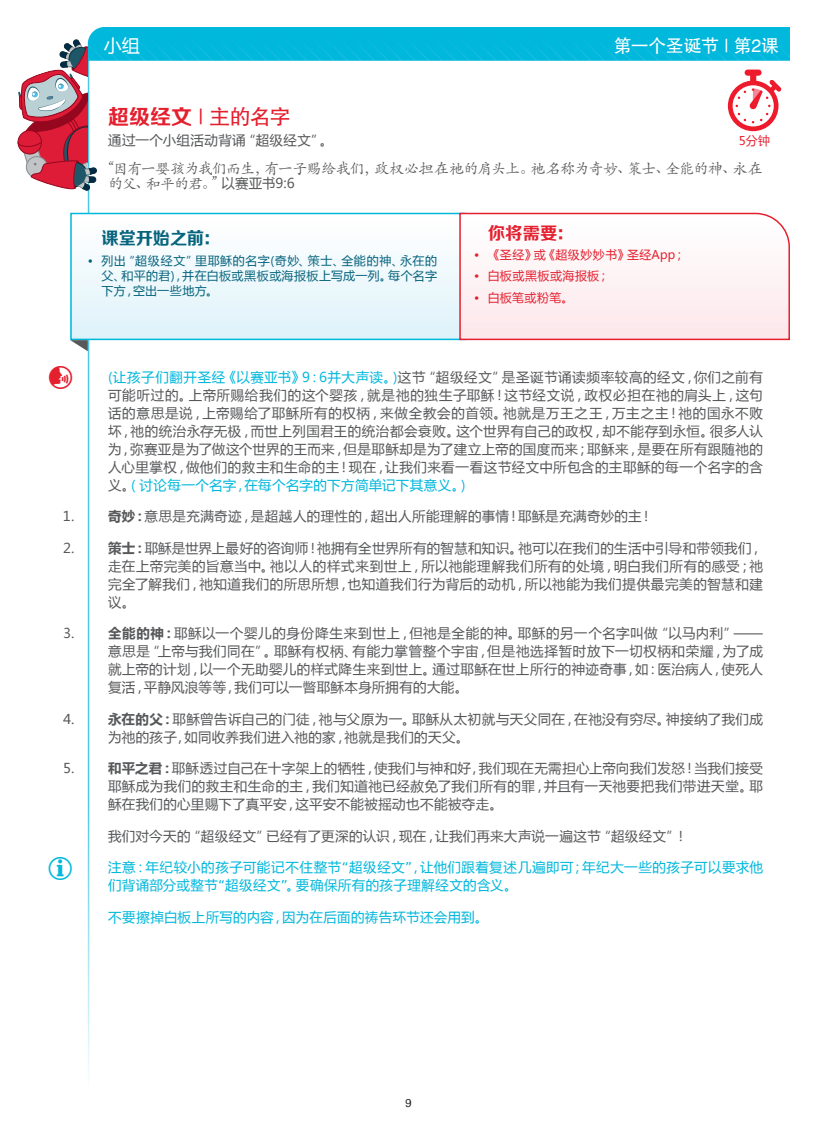
<style>
.page{position:relative;width:817px;height:1134px;background:#fff}
.page>*{position:absolute;margin:0;border:0;box-sizing:border-box;transform-origin:0 0}
.t1{font:21px "FZHTJW GB1 0";color:#e41f2e}
.t2{font:18px "FZHTJW GB1 0";letter-spacing:-.025em;color:#fff}
.t3{font:18px "Microsoft Ya Hei";color:#fff}
.t4{font:17.25px "FZZCHJW GB1 0";letter-spacing:-.015em;color:#07647d}
.t5{font:17.25px "FZZCHJW GB1 0";color:#e41f2e}
.t6{font:15px/15px "ST Kaiti SC";letter-spacing:-.05em;color:#57585a}
.t7{font:13.5px/18px "Microsoft Ya Hei";letter-spacing:.03em;color:#57585a;text-align:justify}
.t8{font:13.5px/18px "Microsoft Ya Hei";letter-spacing:.03em;color:#00b7dc}
.t9{font:12px/15px "Microsoft Ya Hei";letter-spacing:.04em;color:#07647d;text-align:justify}
.t10{font:12px "Microsoft Ya Hei";letter-spacing:.035em;color:#e41f2e}
.t11{font:12px "Serifa";color:#231f20}
.s1{font-family:"FZZCHJW GB1 0"}
.s2{font-family:"Microsoft Ya Hei";font-size:13.5px}
.s3{color:#00b7dc}
.s4{font-weight:700}
.s5{font-family:"DejaVu Sans"}
</style>
<div class="page">
<hr style="left:88px;top:54px;width:1px;height:1033px;background:#4cc7e6">
<div style="left:71px;top:214px;width:394px;height:125px;background:linear-gradient(to bottom,#fff,#def2f9)"></div>
<div style="left:70px;top:213px;width:395px;height:127px;border:2px solid #00b7dc"></div>
<svg style="left:458px;top:212px;width:332px;height:129px"></svg>
<svg style="left:70px;top:340px;width:18px;height:11px"></svg>
<svg style="left:18px;top:27px;width:771px;height:164px"></svg>
<h2 class="t3" style="left:104px;top:33px;width:38px">小组</h2>
<h2 class="t2" style="left:613px;top:36px;width:167px">第一个圣诞节 | 第2课</h2>
<h1 class="t1" style="left:108px;top:105px;width:184px"><span class="s1">超级经文</span> | 主的名字</h1>
<p class="t7" style="left:108px;top:131px;width:227px">通过一个小组活动背诵“超级经文”。</p>
<p class="t6" style="left:108px;top:161px;width:656px">“因有一婴孩为我们而生，有一子赐给我们，政权必担在祂的肩头上。祂名称为奇妙、策士、全能的神、永在的父、和平的君。” <span class="s2">以赛亚书9:6</span></p>
<p class="t10" style="left:738px;top:133px;width:33px">5分钟</p>
<p class="t4" style="left:101px;top:228px;width:120px">课堂开始之前：</p>
<p class="t9" style="left:101px;top:253px;width:337px;text-indent:-14px">• 列出“超级经文”里耶稣的名字(奇妙、策士、全能的神、永在的父、和平的君)，并在白板或黑板或海报板上写成一列。每个名字下方，空出一些地方。</p>
<p class="t5" style="left:488px;top:224px;width:87px">你将需要：</p>
<p class="t10" style="left:474px;top:246px;width:213px">• 《圣经》或《超级妙妙书》圣经App；</p>
<p class="t10" style="left:474px;top:268px;width:137px">• 白板或黑板或海报板；</p>
<p class="t10" style="left:474px;top:290px;width:101px">• 白板笔或粉笔。</p>
<p class="t7" style="left:108px;top:368px;width:656px"><span class="s3">(让孩子们翻开圣经《以赛亚书》9：6并大声读。)</span>这节“超级经文”是圣诞节诵读频率较高的经文，你们之前有可能听过的。上帝所赐给我们的这个婴孩，就是祂的独生子耶稣！这节经文说，政权必担在祂的肩头上，这句话的意思是说，上帝赐给了耶稣所有的权柄，来做全教会的首领。祂就是万王之王，万主之主！祂的国永不败坏，祂的统治永存无极，而世上列国君王的统治都会衰败。这个世界有自己的政权，却不能存到永恒。很多人认为，弥赛亚是为了做这个世界的王而来，但是耶稣却是为了建立上帝的国度而来；耶稣来，是要在所有跟随祂的人心里掌权，做他们的救主和生命的主！现在，让我们来看一看这节经文中所包含的主耶稣的每一个名字的含义。<span class="s3">( 讨论每一个名字，在每个名字的下方简单记下其意义。)</span></p>
<p class="t7" style="left:63px;top:507px;width:13px">1.</p>
<p class="t7" style="left:108px;top:507px;width:546px"><span class="s4">奇妙：</span>意思是充满奇迹，是超越人的理性的，超出人所能理解的事情！耶稣是充满奇妙的主！</p>
<p class="t7" style="left:63px;top:539px;width:13px">2.</p>
<p class="t7" style="left:108px;top:539px;width:656px"><span class="s4">策士：</span>耶稣是世界上最好的咨询师！祂拥有全世界所有的智慧和知识。祂可以在我们的生活中引导和带领我们，走在上帝完美的旨意当中。祂以人的样式来到世上，所以祂能理解我们所有的处境，明白我们所有的感受；祂完全了解我们，祂知道我们的所思所想，也知道我们行为背后的动机，所以祂能为我们提供最完美的智慧和建议。</p>
<p class="t7" style="left:63px;top:624px;width:13px">3.</p>
<p class="t7" style="left:108px;top:624px;width:656px"><span class="s4">全能的神：</span>耶稣以一个婴儿的身份降生来到世上，但祂是全能的神。耶稣的另一个名字叫做“以马内利”—意思是“上帝与我们同在”。耶稣有权柄、有能力掌管整个宇宙，但是祂选择暂时放下一切权柄和荣耀，为了成就上帝的计划，以一个无助婴儿的样式降生来到世上。通过耶稣在世上所行的神迹奇事，如：医治病人，使死人复活，平静风浪等等，我们可以一瞥耶稣本身所拥有的大能。</p>
<p class="t7" style="left:63px;top:710px;width:13px">4.</p>
<p class="t7" style="left:108px;top:710px;width:656px"><span class="s4">永在的父：</span>耶稣曾告诉自己的门徒，祂与父原为一。耶稣从太初就与天父同在，在祂没有穷尽。神接纳了我们成为祂的孩子，如同收养我们进入祂的家，祂就是我们的天父。</p>
<p class="t7" style="left:63px;top:759px;width:13px">5.</p>
<p class="t7" style="left:108px;top:759px;width:656px"><span class="s4">和平之君：</span>耶稣透过自己在十字架上的牺牲，使我们与神和好，我们现在无需担心上帝向我们发怒！当我们接受耶稣成为我们的救主和生命的主，我们知道祂已经赦免了我们所有的罪，并且有一天祂要把我们带进天堂。耶稣在我们的心里赐下了真平安，这平安不能被摇动也不能被夺走。</p>
<p class="t7" style="left:108px;top:827px;width:581px">我们对今天的“超级经文”已经有了更深的认识，现在，让我们再来大声说一遍这节“超级经文”！</p>
<p class="t8" style="left:108px;top:858px;width:656px">注意：年纪较小的孩子可能记不住整节<span class="s5">“</span>超级经文<span class="s5">”</span>，让他们跟着复述几遍即可；年纪大一些的孩子可以要求他们背诵部分或整节<span class="s5">“</span>超级经文<span class="s5">”</span>。要确保所有的孩子理解经文的含义。</p>
<p class="t8" style="left:108px;top:908px;width:382px">不要擦掉白板上所写的内容，因为在后面的祷告环节还会用到。</p>
<p class="t11" style="left:405px;top:1096px;width:8px">9</p>
</div>
